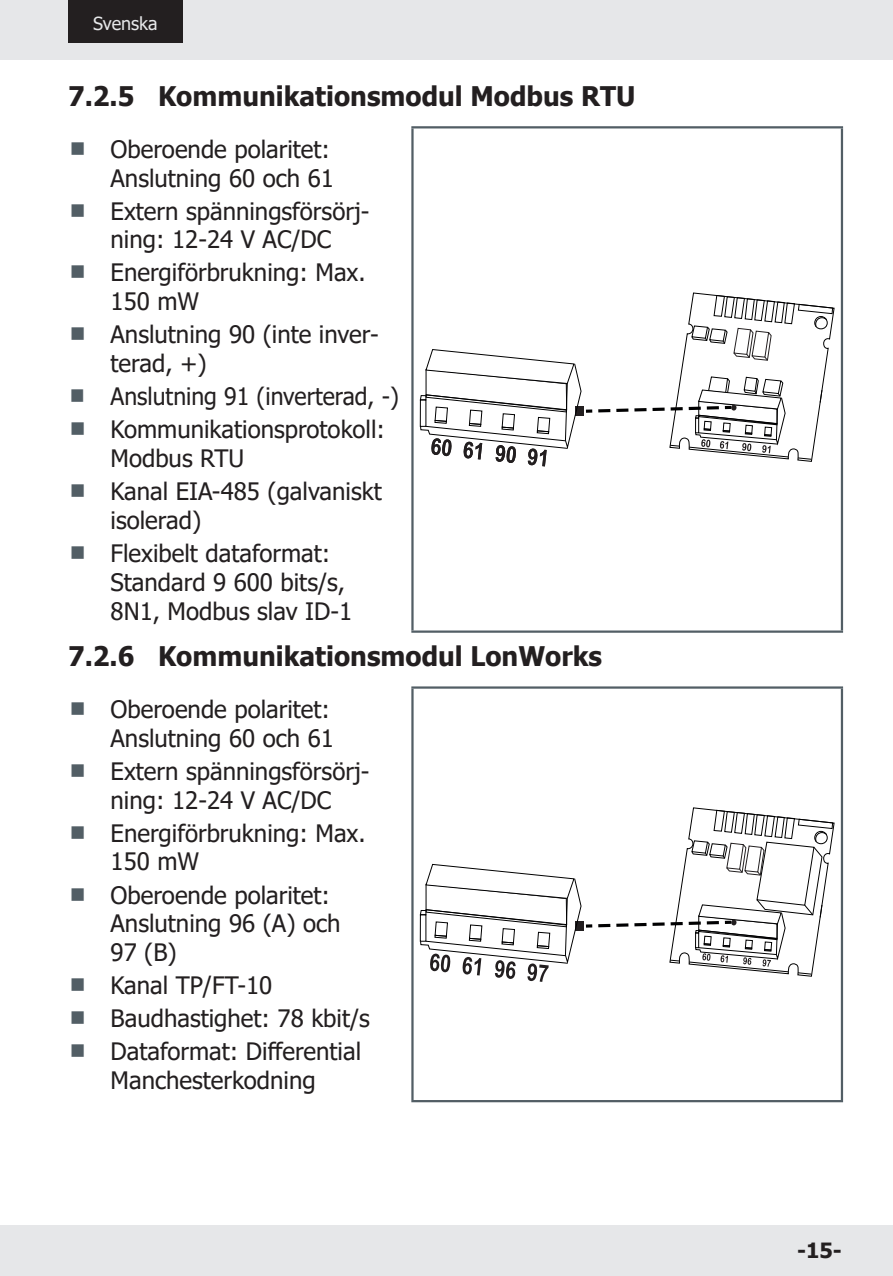
<style>
.page{position:relative;width:893px;height:1276px;background:#fff}
.page>*{position:absolute;margin:0;border:0;box-sizing:border-box;transform-origin:0 0}
.t1{font:700 27px "Tahoma";color:#231f20}
.t2{font:24px/28.8px "Tahoma";color:#231f20}
.t3{font:24px/33px "Tahoma";color:#231f20;scale:.96 1}
.t4{font:700 21px "Tahoma";color:#231f20}
.t5{font:18px "Tahoma";color:#e6e7e9}
</style>
<div class="page">
<hr style="left:411px;top:128px;width:3px;height:502px;background:#525e65">
<hr style="left:411px;top:126px;width:432px;height:2px;background:#525e65">
<hr style="left:841px;top:128px;width:2px;height:502px;background:#525e65">
<hr style="left:411px;top:630px;width:432px;height:3px;background:#525e65">
<svg style="left:420px;top:292px;width:415px;height:174px"></svg>
<hr style="left:411px;top:688px;width:3px;height:412px;background:#525e65">
<hr style="left:411px;top:686px;width:432px;height:2px;background:#525e65">
<hr style="left:841px;top:688px;width:2px;height:412px;background:#525e65">
<hr style="left:411px;top:1100px;width:432px;height:2px;background:#525e65">
<svg style="left:420px;top:807px;width:415px;height:175px"></svg>
<div style="left:0;top:0;width:893px;height:60px;background:#e6e7e9"></div>
<div style="left:0;top:1225px;width:893px;height:51px;background:#e6e7e9"></div>
<div style="left:68px;top:0;width:115px;height:43px;background:#231f20"></div>
<p class="t5" style="left:93px;top:11px;width:66px">Svenska</p>
<p class="t1" style="left:68px;top:77px;width:569px">7.2.5 Kommunikationsmodul Modbus RTU</p>
<p class="t2" style="left:111px;top:136px;width:225px">Oberoende polaritet:<br>Anslutning 60 och 61</p>
<p class="t2" style="left:111px;top:198px;width:260px">Extern spänningsförsörj&shy;ning: 12-24 V AC/DC</p>
<p class="t2" style="left:111px;top:260px;width:257px">Energiförbrukning: Max.<br>150 mW</p>
<p class="t2" style="left:111px;top:321px;width:270px">Anslutning 90 (inte inver&shy;terad, +)</p>
<p class="t3" style="left:111px;top:381px;width:302px">Anslutning 91 (inverterad, -)<br>Kommunikationsprotokoll:</p>
<p class="t2" style="left:111px;top:443px;width:273px;line-height:33px">Modbus RTU<br>Kanal EIA-485 (galvaniskt</p>
<p class="t2" style="left:111px;top:505px;width:221px;line-height:33px">isolerad)<br>Flexibelt dataformat:</p>
<p class="t2" style="left:111px;top:569px;width:243px">Standard 9 600 bits/s,<br>8N1, Modbus slav ID-1</p>
<p class="t1" style="left:68px;top:637px;width:536px">7.2.6 Kommunikationsmodul LonWorks</p>
<p class="t2" style="left:111px;top:696px;width:225px">Oberoende polaritet:<br>Anslutning 60 och 61</p>
<p class="t2" style="left:111px;top:758px;width:260px">Extern spänningsförsörj&shy;ning: 12-24 V AC/DC</p>
<p class="t2" style="left:111px;top:820px;width:257px">Energiförbrukning: Max.<br>150 mW</p>
<p class="t2" style="left:111px;top:881px;width:231px">Oberoende polaritet:<br>Anslutning 96 (A) och<br>97 (B)</p>
<p class="t2" style="left:111px;top:970px;width:261px;line-height:33px">Kanal TP/FT-10<br>Baudhastighet: 78 kbit/s<br>Dataformat: Differential</p>
<p class="t2" style="left:111px;top:1067px;width:207px">Manchesterkodning</p>
<p class="t4" style="left:797px;top:1235px;width:46px">-15-</p>
</div>
